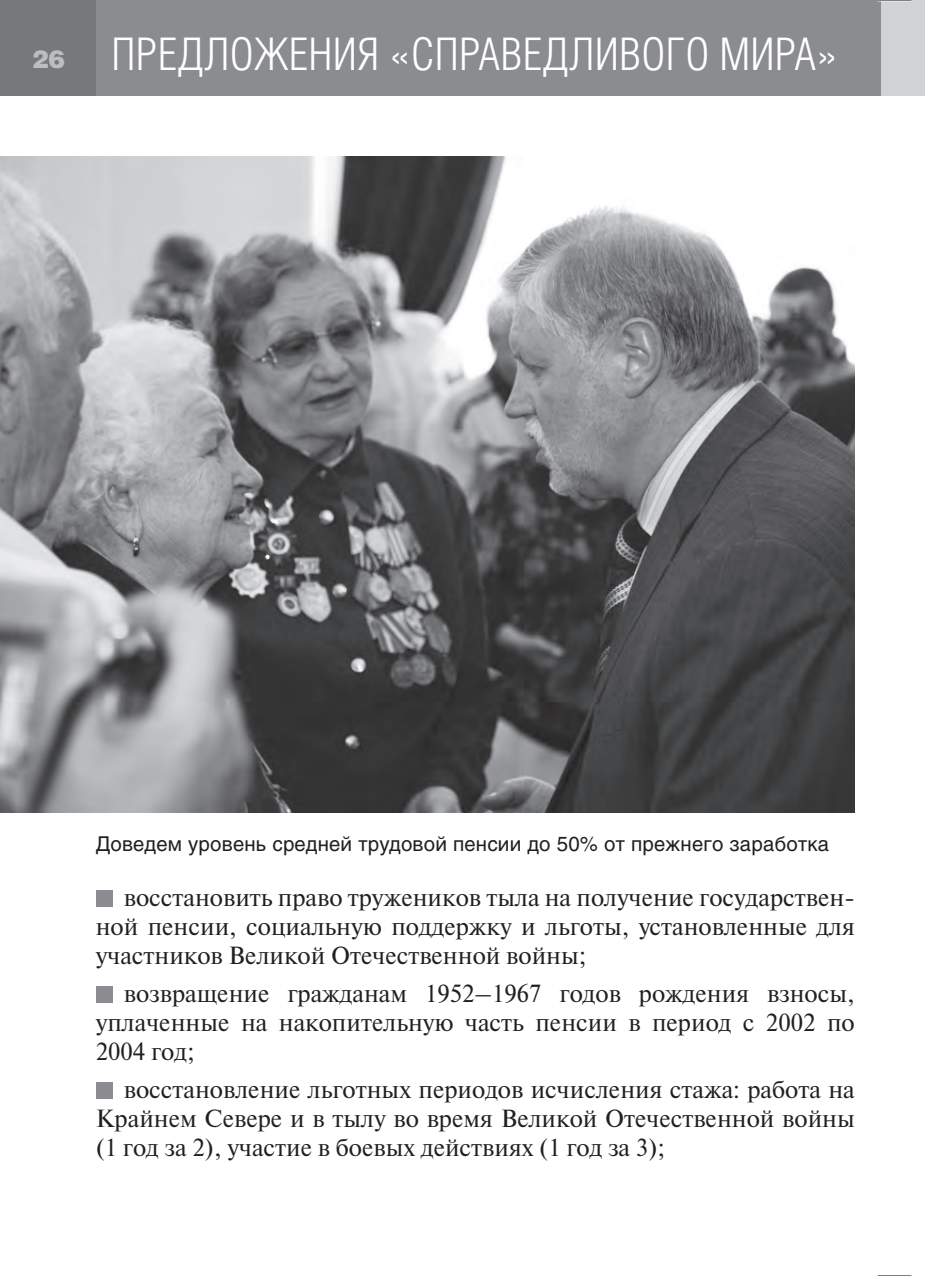
<style>
.page{position:relative;width:925px;height:1276px;background:#fff}
.page>*{position:absolute;margin:0;border:0;box-sizing:border-box;transform-origin:0 0}
.t1{font:300 45px "Helios Cond";letter-spacing:.005em;color:#fff}
.t2{font:24.75px/28.8px "Newton C";color:#231f20;text-align:justify}
.t3{font:20.25px "Helios";letter-spacing:.01em;color:#231f20}
.s1{font-family:"Helios";font-weight:900;font-size:24.75px;color:#bcbdc0}
</style>
<div class="page">
<div style="left:848px;top:0;width:77px;height:95px;background:#d1d2d4"></div>
<div style="left:0;top:0;width:880px;height:96px;background:#8a8c8f"></div>
<div style="left:0;top:0;width:96px;height:96px;background:#76787b"></div>
<div style="left:96px;top:889px;width:16px;height:17px;background:#8a8c8f"></div>
<div style="left:96px;top:985px;width:16px;height:17px;background:#8a8c8f"></div>
<div style="left:96px;top:1081px;width:16px;height:17px;background:#8a8c8f"></div>
<img style="left:0;top:156px;width:855px;height:656px">
<hr style="left:878px;top:0;width:33px;height:1px;background:#000">
<hr style="left:878px;top:1275px;width:33px;height:1px;background:#000">
<h1 class="t1" style="left:32px;top:29px;width:807px"><span class="s1">26</span> ПРЕДЛОЖЕНИЯ «СПРАВЕДЛИВОГО МИРА»</h1>
<p class="t3" style="left:96px;top:831px;width:735px">Доведем уровень средней трудовой пенсии до 50% от прежнего заработка</p>
<p class="t2" style="left:96px;top:883px;width:761px;text-indent:28px">восстановить право тружеников тыла на получение государствен&shy;ной пенсии, социальную поддержку и льготы, установленные для участников Великой Отечественной войны;</p>
<p class="t2" style="left:96px;top:979px;width:761px;text-indent:28px">возвращение гражданам 1952–1967 годов рождения взносы, уплаченные на накопительную часть пенсии в период с 2002 по 2004 год;</p>
<p class="t2" style="left:96px;top:1075px;width:761px;text-indent:28px">восстановление льготных периодов исчисления стажа: работа на Крайнем Севере и в тылу во время Великой Отечественной войны (1 год за 2), участие в боевых действиях (1 год за 3);</p>
</div>
